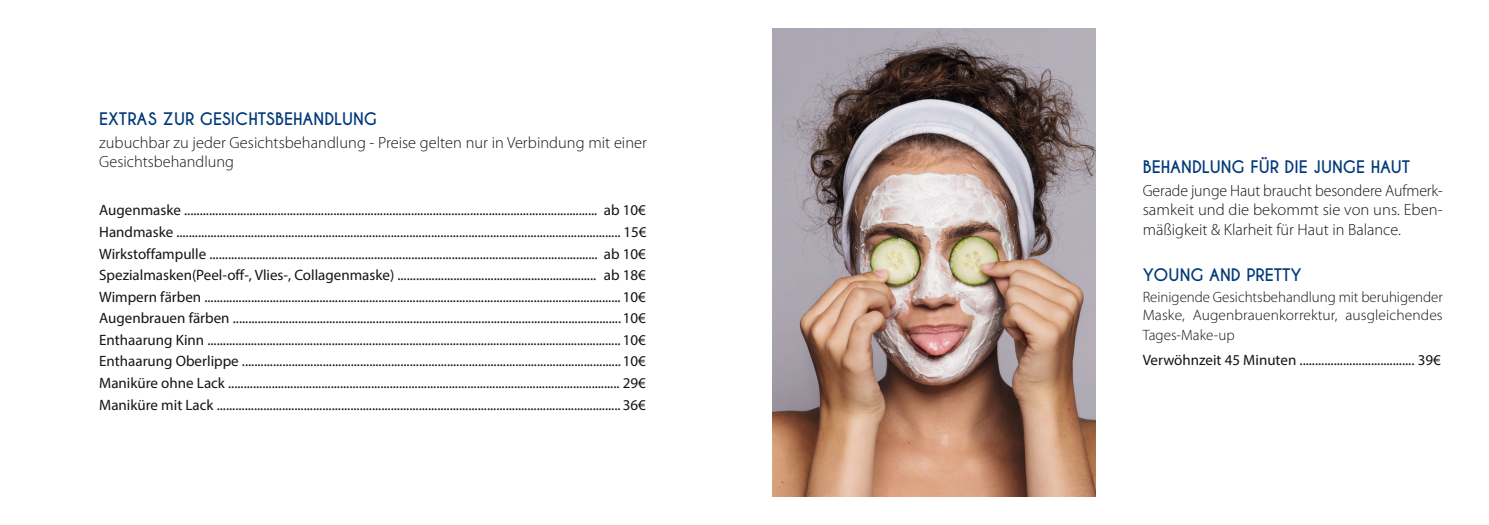
<style>
.page{position:relative;width:1489px;height:525px;background:#fff}
.page>*{position:absolute;margin:0;border:0;box-sizing:border-box;transform-origin:0 0}
.Fließtext{font:300 16.25px/19.5px "Myriad Pro";color:#131413;text-align:justify}
.Name_der_Behandlung{font:700 16.25px "Caviar Dreams";color:#00397a}
.Dauer_Preis{font:15px "Myriad Pro";color:#131413}
.Beschreibung{font:300 15px/18px "Myriad Pro";color:#131413}
</style>
<div class="page">
<img style="left:772px;top:28px;width:323px;height:468px">
<p class="Name_der_Behandlung" style="left:99px;top:109px;width:279px">EXTRAS ZUR GESICHTSBEHANDLUNG</p>
<p class="Fließtext" style="left:99px;top:132px;width:549px">zubuchbar zu jeder Gesichtsbehandlung - Preise gelten nur in Verbindung mit einer<br>Gesichtsbehandlung</p>
<p class="Dauer_Preis" style="left:99px;top:201px;width:548px">Augenmaske ..................................................................................................................................... ab 10€</p>
<p class="Dauer_Preis" style="left:99px;top:222px;width:549px">Handmaske ............................................................................................................................................... 15€</p>
<p class="Dauer_Preis" style="left:99px;top:244px;width:548px">Wirkstoffampulle ............................................................................................................................. ab 10€</p>
<p class="Dauer_Preis" style="left:99px;top:266px;width:548px">Spezialmasken(Peel-off-, Vlies-, Collagenmaske) ................................................................ ab 18€</p>
<p class="Dauer_Preis" style="left:99px;top:287px;width:548px">Wimpern färben ...................................................................................................................................... 10€</p>
<p class="Dauer_Preis" style="left:99px;top:309px;width:548px">Augenbrauen färben .............................................................................................................................10€</p>
<p class="Dauer_Preis" style="left:99px;top:330px;width:548px">Enthaarung Kinn ..................................................................................................................................... 10€</p>
<p class="Dauer_Preis" style="left:99px;top:352px;width:548px">Enthaarung Oberlippe ..........................................................................................................................10€</p>
<p class="Dauer_Preis" style="left:99px;top:373px;width:548px">Maniküre ohne Lack .............................................................................................................................. 29€</p>
<p class="Dauer_Preis" style="left:99px;top:395px;width:548px">Maniküre mit Lack .................................................................................................................................. 36€</p>
<p class="Name_der_Behandlung" style="left:1142px;top:156px;width:269px">BEHANDLUNG FÜR DIE JUNGE HAUT</p>
<p class="Fließtext" style="left:1142px;top:180px;width:302px">Gerade junge Haut braucht besondere Aufmerk&shy;samkeit und die bekommt sie von uns. Eben&shy;mäßigkeit &amp; Klarheit für Haut in Balance.</p>
<p class="Name_der_Behandlung" style="left:1142px;top:265px;width:160px">YOUNG AND PRETTY</p>
<p class="Beschreibung" style="left:1142px;top:288px;width:301px">Reinigende Gesichtsbehandlung mit beruhigender<br>Maske, Augenbrauenkorrektur, ausgleichendes</p>
<p class="Beschreibung" style="left:1142px;top:325px;width:93px">Tages-Make-up</p>
<p class="Dauer_Preis" style="left:1142px;top:350px;width:299px">Verwöhnzeit 45 Minuten ..................................... 39€</p>
</div>
